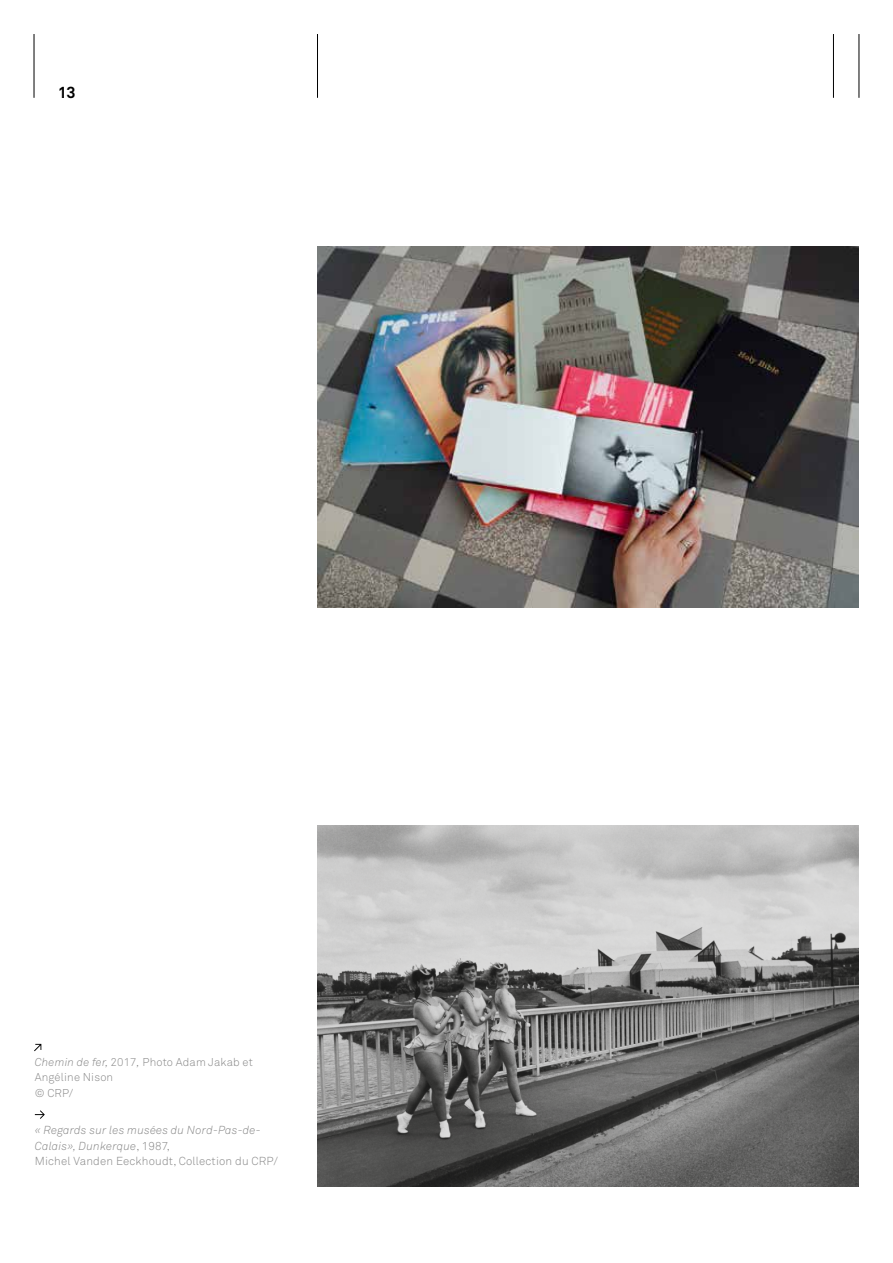
<style>
.page{position:relative;width:893px;height:1263px;background:#fff}
.page>*{position:absolute;margin:0;border:0;box-sizing:border-box;transform-origin:0 0}
.t1{font:700 16.05px "Akkurat";color:#000}
.t2{font:italic 300 11.55px/15.5px "Akkurat";letter-spacing:.015em;color:#878787}
.t3{font:300 11.25px/15.1px "Akkurat";letter-spacing:.015em;color:#878787}
.s1{font-style:italic}
.s2{font-style:normal}
</style>
<div class="page">
<hr style="left:34px;top:34px;width:1px;height:64px;background:#000">
<hr style="left:317px;top:34px;width:1px;height:64px;background:#000">
<hr style="left:833px;top:34px;width:1px;height:64px;background:#000">
<hr style="left:859px;top:34px;width:1px;height:64px;background:#000">
<img style="left:317px;top:247px;width:542px;height:361px">
<img style="left:317px;top:825px;width:542px;height:361px">
<svg style="left:34px;top:1044px;width:7px;height:7px"></svg>
<svg style="left:35px;top:1110px;width:10px;height:9px"></svg>
<h1 class="t1" style="left:57px;top:82px;width:20px">13</h1>
<p class="t3" style="left:35px;top:1055px;width:219px"><span class="s1">Chemin de fer,</span> 2017<span class="s1">,</span> Photo Adam Jakab et<br>Angéline Nison<br><span class="s1">©</span> CRP/</p>
<p class="t2" style="left:35px;top:1123px;width:245px">« Regards sur les musées du Nord-Pas-de-<br>Calais», Dunkerque<span class="s2">, 1987,<br>Michel Vanden Eeckhoudt, Collection du CRP/</span></p>
</div>
